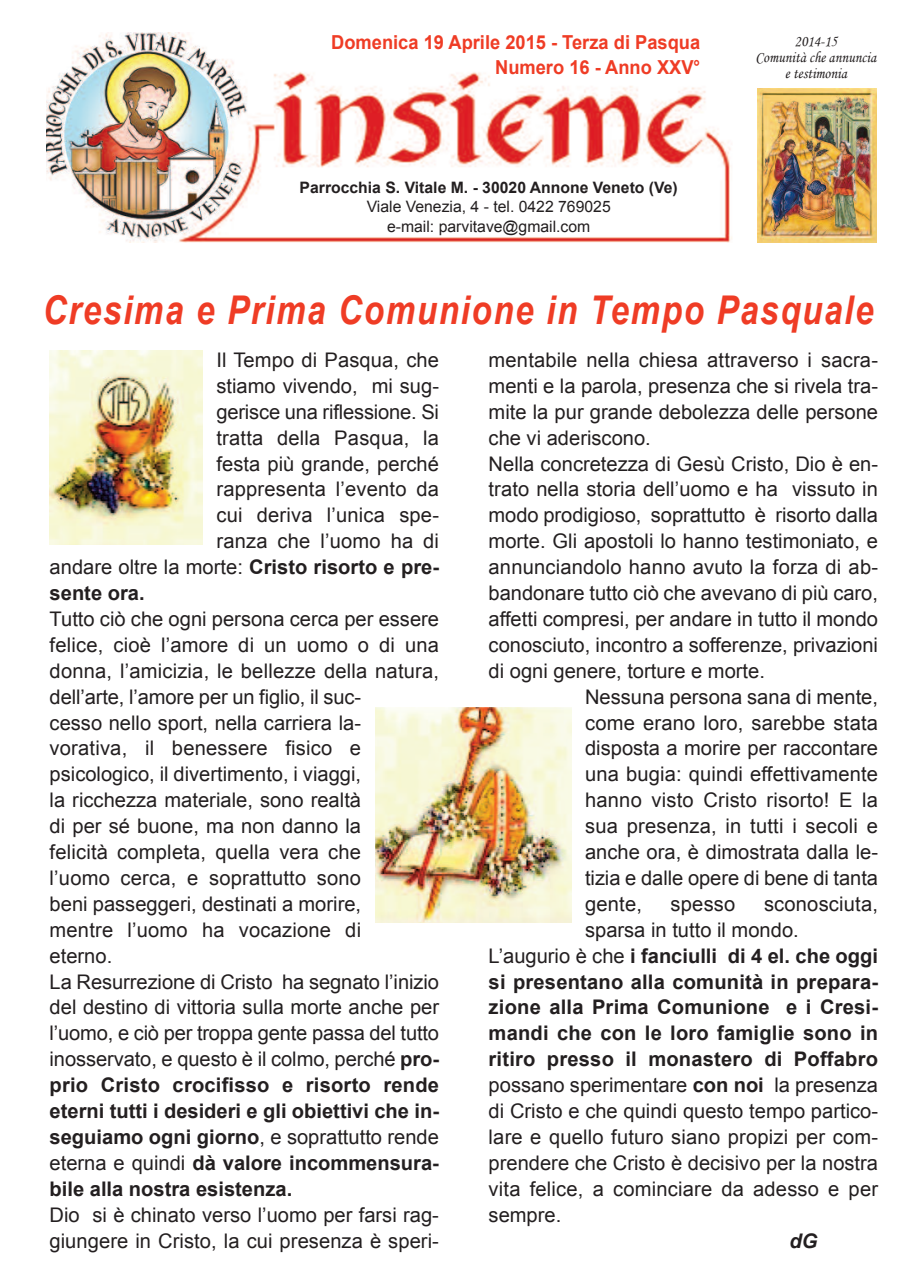
<style>
.page{position:relative;width:903px;height:1275px;background:#fff}
.page>*{position:absolute;margin:0;border:0;box-sizing:border-box;transform-origin:0 0}
.t1{font:italic 700 39.55px "Arial";letter-spacing:.05em;color:#ef3c25;scale:.84 1}
.t2{font:20.12px/25.9px "Arial";color:#231f20}
.t3{font:700 20.12px "Arial";letter-spacing:.01em;color:#231f20}
.t4{font:italic 700 20.12px "Arial";color:#231f20}
.t5{font:700 19.25px/24.5px "Arial";color:#ef3c25;text-align:right;scale:.95 1}
.t6{font:15.75px/19.2px "Arial";color:#231f20;text-align:center}
.t7{font:700 15.75px "Arial";color:#231f20}
.t8{font:15.75px/15.8px "Monotype Corsiva";color:#231f20;text-align:center;scale:.93 1}
.s1{font-weight:700}
.s2{font-weight:400}
</style>
<div class="page">
<img style="left:46px;top:33px;width:686px;height:209px">
<img style="left:757px;top:89px;width:120px;height:154px">
<img style="left:50px;top:351px;width:152px;height:193px">
<img style="left:375px;top:707px;width:196px;height:215px">
<p class="t5" style="left:331px;top:30px;width:390px">Domenica 19 Aprile 2015 - Terza di Pasqua<br>Numero 16 - Anno XXV°</p>
<p class="t7" style="left:300px;top:179px;width:380px">Parrocchia S. Vitale M. - 30020 Annone Veneto (Ve)</p>
<p class="t6" style="left:367px;top:197px;width:246px">Viale Venezia, 4 - tel. 0422 769025 e-mail: parvitave@gmail.com</p>
<p class="t8" style="left:756px;top:34px;width:131px">2014-15<br>Comunità che annuncia e testimonia</p>
<h1 class="t1" style="left:43px;top:288px;width:990px">Cresima e Prima Comunione in Tempo Pasquale</h1>
<p class="t2" style="left:216px;top:347px;width:224px">Il Tempo di Pasqua, che</p>
<p class="t2" style="left:216px;top:373px;width:224px">stiamo vivendo, mi sug-</p>
<p class="t2" style="left:216px;top:399px;width:224px">gerisce una riflessione. Si</p>
<p class="t2" style="left:216px;top:425px;width:224px">tratta della Pasqua, la</p>
<p class="t2" style="left:216px;top:451px;width:224px">festa più grande, perché</p>
<p class="t2" style="left:216px;top:476px;width:224px">rappresenta l’evento da</p>
<p class="t2" style="left:216px;top:502px;width:224px">cui deriva l’unica spe-</p>
<p class="t2" style="left:216px;top:528px;width:224px">ranza che l’uomo ha di</p>
<p class="t2" style="left:50px;top:554px;width:390px">andare oltre la morte: <span class="s1">Cristo risorto e pre-</span></p>
<p class="t3" style="left:50px;top:582px;width:97px">sente ora.</p>
<p class="t2" style="left:50px;top:606px;width:391px">Tutto ciò che ogni persona cerca per essere felice, cioè l’amore di un uomo o di una donna, l’amicizia, le bellezze della natura, dell’arte, l’amore per un figlio, il suc-<br>cesso nello sport, nella carriera la&shy;vorativa, il benessere fisico e psicologico, il divertimento, i viaggi,<br>la ricchezza materiale, sono realtà<br>di per sé buone, ma non danno la<br>felicità completa, quella vera che<br>l’uomo cerca, e soprattutto sono<br>beni passeggeri, destinati a morire,<br>mentre l’uomo ha vocazione di<br>eterno.<br>La Resurrezione di Cristo ha segnato l’inizio del destino di vittoria sulla morte anche per l’uomo, e ciò per troppa gente passa del tutto inosservato, e questo è il colmo, perché <span class="s1">pro&shy;prio Cristo crocifisso e risorto rende eterni tutti i desideri e gli obiettivi che in&shy;seguiamo ogni giorno</span>, e soprattutto rende eterna e quindi <span class="s1">dà valore incommensura&shy;bile alla nostra esistenza.</span></p>
<p class="t2" style="left:50px;top:1202px;width:391px">Dio si è chinato verso l’uomo per farsi rag&shy;giungere in Cristo, la cui presenza è speri-</p>
<p class="t2" style="left:489px;top:347px;width:391px">mentabile nella chiesa attraverso i sacra-</p>
<p class="t2" style="left:489px;top:373px;width:391px">menti e la parola, presenza che si rivela tra-</p>
<p class="t2" style="left:489px;top:399px;width:391px">mite la pur grande debolezza delle persone</p>
<p class="t2" style="left:489px;top:425px;width:164px">che vi aderiscono.</p>
<p class="t2" style="left:489px;top:451px;width:391px">Nella concretezza di Gesù Cristo, Dio è en-</p>
<p class="t2" style="left:489px;top:476px;width:391px">trato nella storia dell’uomo e ha vissuto in</p>
<p class="t2" style="left:489px;top:502px;width:391px">modo prodigioso, soprattutto è risorto dalla</p>
<p class="t2" style="left:489px;top:528px;width:391px">morte. Gli apostoli lo hanno testimoniato, e</p>
<p class="t2" style="left:489px;top:554px;width:391px">annunciandolo hanno avuto la forza di ab-</p>
<p class="t2" style="left:489px;top:580px;width:391px">bandonare tutto ciò che avevano di più caro,</p>
<p class="t2" style="left:489px;top:606px;width:391px">affetti compresi, per andare in tutto il mondo</p>
<p class="t2" style="left:489px;top:632px;width:391px">conosciuto, incontro a sofferenze, privazioni</p>
<p class="t2" style="left:489px;top:658px;width:278px">di ogni genere, torture e morte.</p>
<p class="t2" style="left:585px;top:684px;width:294px">Nessuna persona sana di mente,</p>
<p class="t2" style="left:585px;top:710px;width:294px">come erano loro, sarebbe stata</p>
<p class="t2" style="left:585px;top:735px;width:294px">disposta a morire per raccontare</p>
<p class="t2" style="left:585px;top:761px;width:294px">una bugia: quindi effettivamente</p>
<p class="t2" style="left:585px;top:787px;width:294px">hanno visto Cristo risorto! E la</p>
<p class="t2" style="left:585px;top:813px;width:294px">sua presenza, in tutti i secoli e</p>
<p class="t2" style="left:585px;top:839px;width:294px">anche ora, è dimostrata dalla le-</p>
<p class="t2" style="left:585px;top:865px;width:294px">tizia e dalle opere di bene di tanta</p>
<p class="t2" style="left:585px;top:891px;width:58px">gente,</p>
<p class="t2" style="left:671px;top:891px;width:66px">spesso</p>
<p class="t2" style="left:764px;top:891px;width:116px">sconosciuta,</p>
<p class="t2" style="left:585px;top:917px;width:215px">sparsa in tutto il mondo.</p>
<p class="t3" style="left:489px;top:944px;width:391px"><span class="s2">L’augurio è che</span> i fanciulli di 4 el. che oggi</p>
<p class="t3" style="left:489px;top:970px;width:390px">si presentano alla comunità in prepara-</p>
<p class="t3" style="left:489px;top:996px;width:390px">zione alla Prima Comunione e i Cresi-</p>
<p class="t3" style="left:489px;top:1022px;width:391px">mandi che con le loro famiglie sono in</p>
<p class="t3" style="left:489px;top:1048px;width:391px">ritiro presso il monastero di Poffabro</p>
<p class="t2" style="left:489px;top:1072px;width:391px">possano sperimentare <span class="s1">con noi</span> la presenza</p>
<p class="t2" style="left:489px;top:1098px;width:391px">di Cristo e che quindi questo tempo partico-</p>
<p class="t2" style="left:489px;top:1124px;width:391px">lare e quello futuro siano propizi per com-</p>
<p class="t2" style="left:489px;top:1150px;width:391px">prendere che Cristo è decisivo per la nostra</p>
<p class="t2" style="left:489px;top:1176px;width:391px">vita felice, a cominciare da adesso e per</p>
<p class="t2" style="left:489px;top:1202px;width:74px">sempre.</p>
<p class="t4" style="left:789px;top:1229px;width:29px">dG</p>
</div>
